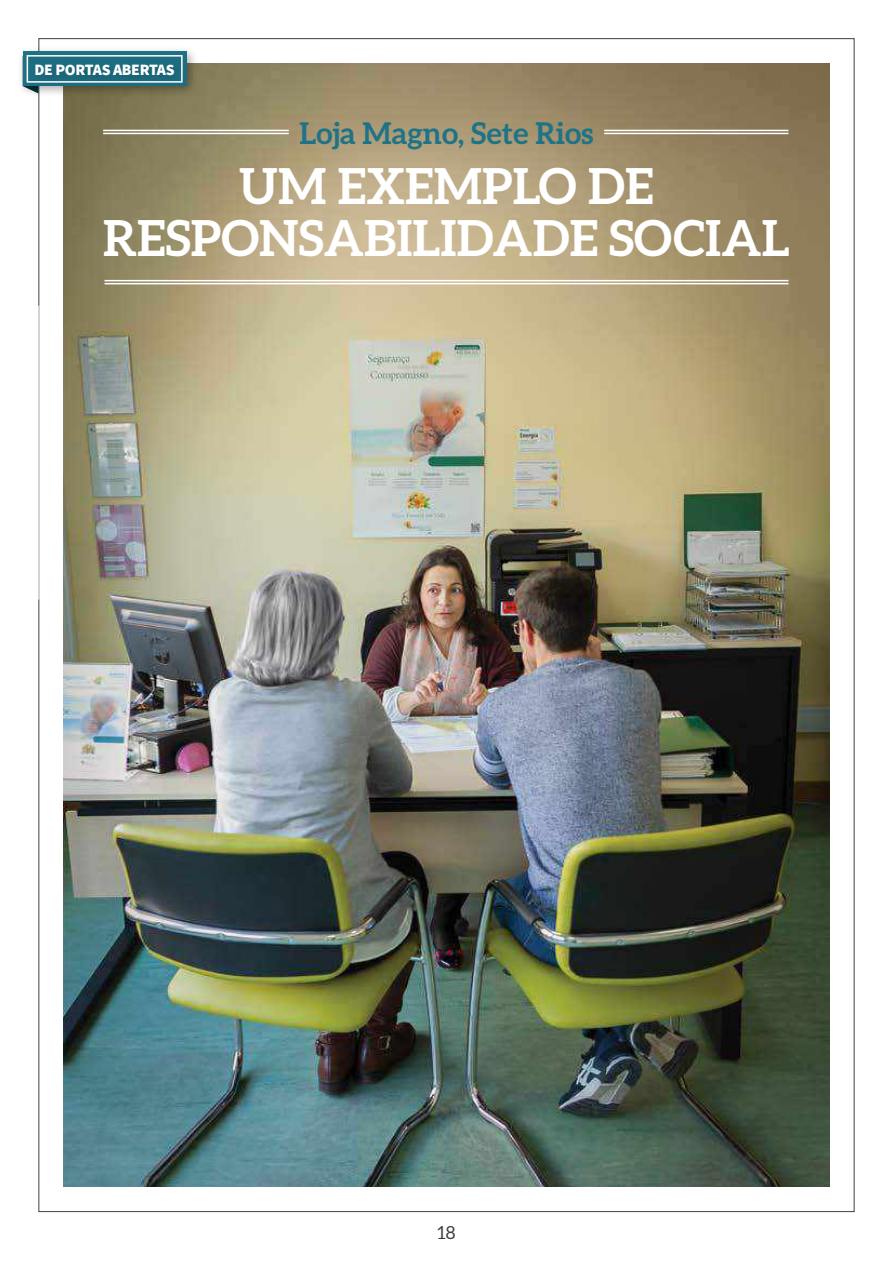
<style>
.page{position:relative;width:893px;height:1263px;background:#fff}
.page>*{position:absolute;margin:0;border:0;box-sizing:border-box;transform-origin:0 0}
.t1{font:700 49.65px/52.5px "Aleo";color:#fff}
.t2{font:700 30px "Aleo";color:#1f7387}
.t3{font:18px "Aleo";color:#404042}
.t4{font:900 15.75px "Source Sans Pro";color:#fff}
</style>
<div class="page">
<img style="left:64px;top:64px;width:765px;height:1122px">
<hr style="left:105px;top:280px;width:683px;height:1px;background:#fff">
<hr style="left:105px;top:283px;width:683px;height:1px;background:#fff">
<hr style="left:103px;top:130px;width:186px;height:1px;background:#fff">
<hr style="left:103px;top:133px;width:186px;height:1px;background:#fff">
<hr style="left:604px;top:130px;width:184px;height:1px;background:#fff">
<hr style="left:604px;top:133px;width:184px;height:1px;background:#fff">
<div style="left:17px;top:45px;width:182px;height:53px;background:#000;opacity:.29"></div>
<div style="left:21px;top:49px;width:174px;height:46px;background:#000;opacity:.31"></div>
<svg style="left:23px;top:54px;width:160px;height:39px;background:#407882"></svg>
<p class="t4" style="left:34px;top:59px;width:41px">DE PORTAS</p>
<p class="t4" style="left:113px;top:59px;width:28px">ABERTAS</p>
<p class="t2" style="left:299px;top:116px;width:295px">LOJA MAGNO, SETE RIOS</p>
<p class="t1" style="left:103px;top:159px;width:552px;text-indent:136px">UM EXEMPLO DE<br>RESPONSAB</p>
<p class="t1" style="left:396px;top:211px;width:99px">ILIDAD</p>
<p class="t1" style="left:570px;top:211px;width:186px">E SOCIAL</p>
<p class="t3" style="left:437px;top:1223px;width:20px">18</p>
</div>
